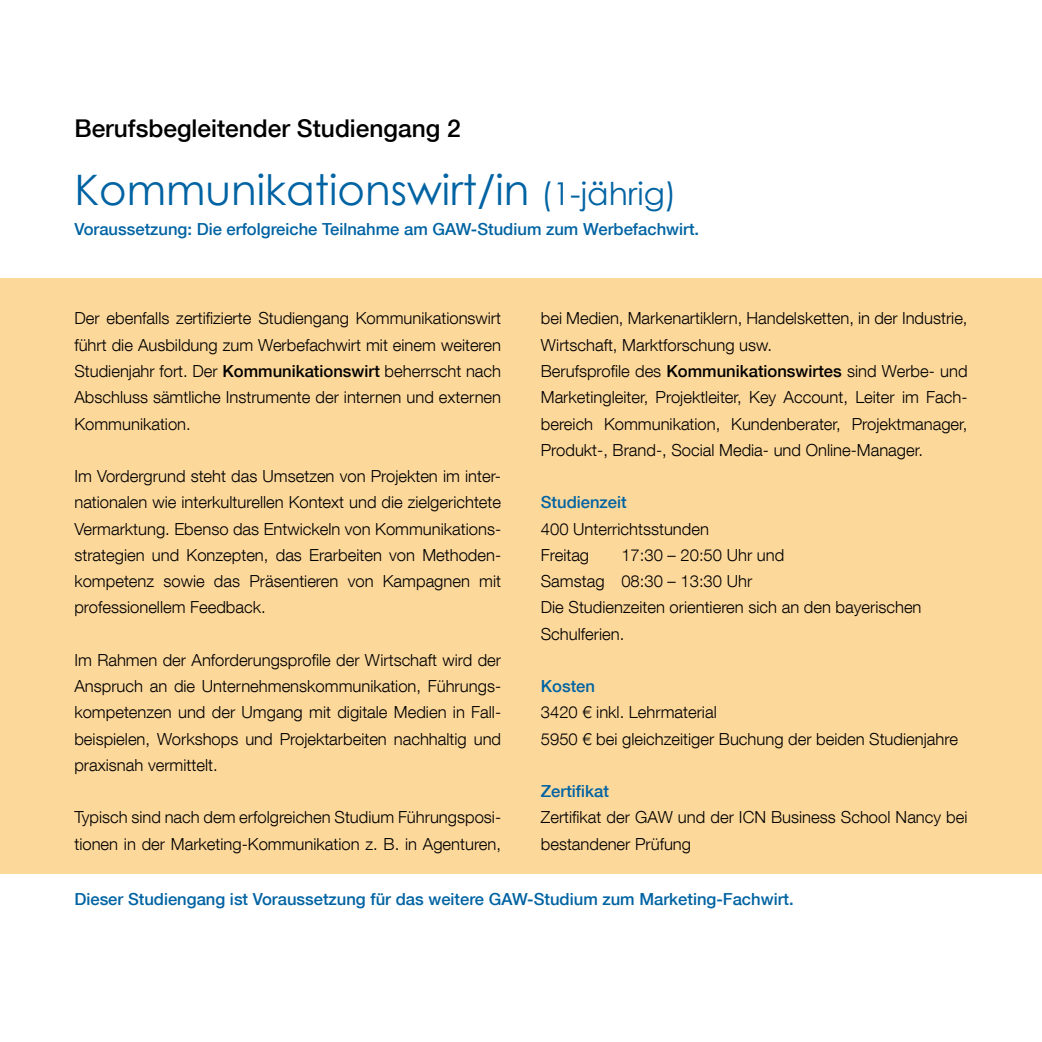
<style>
.page{position:relative;width:1042px;height:1042px;background:#fff}
.page>*{position:absolute;margin:0;border:0;box-sizing:border-box;transform-origin:0 0}
.t1{font:42px "Century Gothic";color:#0063a3}
.t2{font:500 24.5px "Helvetica Neue LT Com";color:#000}
.t3{font:300 16.62px/26.2px "Helvetica Neue LT Com";color:#000}
.t4{font:500 16.62px "Helvetica Neue LT Com";color:#0063a3}
.s1{font-size:31.5px}
.s2{font-weight:500}
</style>
<div class="page">
<div style="left:0;top:278px;width:1042px;height:595px;background:#fdd89b"></div>
<h2 class="t2" style="left:74px;top:113px;width:388px">Berufsbegleitender Studiengang 2</h2>
<h1 class="t1" style="left:74px;top:161px;width:603px">Kommunikationswirt/in <span class="s1">(1-jährig)</span></h1>
<p class="t4" style="left:74px;top:219px;width:626px">Voraussetzung: Die erfolgreiche Teilnahme am GAW-Studium zum Werbefachwirt.</p>
<p class="t3" style="left:74px;top:305px;width:428px;text-align:justify">Der ebenfalls zertifizierte Studiengang Kommunikationswirt führt die Ausbildung zum Werbefachwirt mit einem weiteren Studienjahr fort. Der <span class="s2">Kommunikationswirt</span> beherrscht nach Abschluss sämtliche Instrumente der internen und externen Kommunikation.</p>
<p class="t3" style="left:74px;top:463px;width:428px;text-align:justify">Im Vordergrund steht das Umsetzen von Projekten im inter&shy;nationalen wie interkulturellen Kontext und die zielgerichtete Vermarktung. Ebenso das Entwickeln von Kommunikations&shy;strategien und Konzepten, das Erarbeiten von Methoden&shy;kompetenz sowie das Präsentieren von Kampagnen mit professionellem Feedback.</p>
<p class="t3" style="left:74px;top:646px;width:428px;text-align:justify">Im Rahmen der Anforderungsprofile der Wirtschaft wird der Anspruch an die Unternehmenskommunikation, Führungs&shy;kompetenzen und der Umgang mit digitale Medien in Fall&shy;beispielen, Workshops und Projektarbeiten nachhaltig und praxisnah vermittelt.</p>
<p class="t3" style="left:74px;top:804px;width:428px">Typisch sind nach dem erfolgreichen Studium Führungsposi&shy;tionen in der Marketing-Kommunikation z. B. in Agenturen,</p>
<p class="t3" style="left:541px;top:305px;width:428px">bei Medien, Markenartiklern, Handelsketten, in der Industrie, Wirtschaft, Marktforschung usw.<br>Berufsprofile des <span class="s2">Kommunikationswirtes</span> sind Werbe- und Marketingleiter, Projektleiter, Key Account, Leiter im Fach&shy;bereich Kommunikation, Kundenberater, Projektmanager, Produkt-, Brand-, Social Media- und Online-Manager.</p>
<p class="t4" style="left:541px;top:492px;width:87px">Studienzeit</p>
<p class="t3" style="left:541px;top:515px;width:170px">400 Unterrichtsstunden<br>Freitag</p>
<p class="t3" style="left:541px;top:541px;width:382px;text-indent:80px">17:30 – 20:50 Uhr und<br>Samstag 08:30 – 13:30 Uhr<br>Die Studienzeiten orientieren sich an den bayerischen<br>Schulferien.</p>
<p class="t4" style="left:541px;top:676px;width:56px">Kosten</p>
<p class="t3" style="left:541px;top:699px;width:419px">3420 € inkl. Lehrmaterial<br>5950 € bei gleichzeitiger Buchung der beiden Studienjahre</p>
<p class="t4" style="left:541px;top:781px;width:70px">Zertifikat</p>
<p class="t3" style="left:541px;top:804px;width:428px">Zertifikat der GAW und der ICN Business School Nancy bei bestandener Prüfung</p>
<p class="t4" style="left:74px;top:889px;width:721px">Dieser Studiengang ist Voraussetzung für das weitere GAW-Studium zum Marketing-Fachwirt.</p>
</div>
